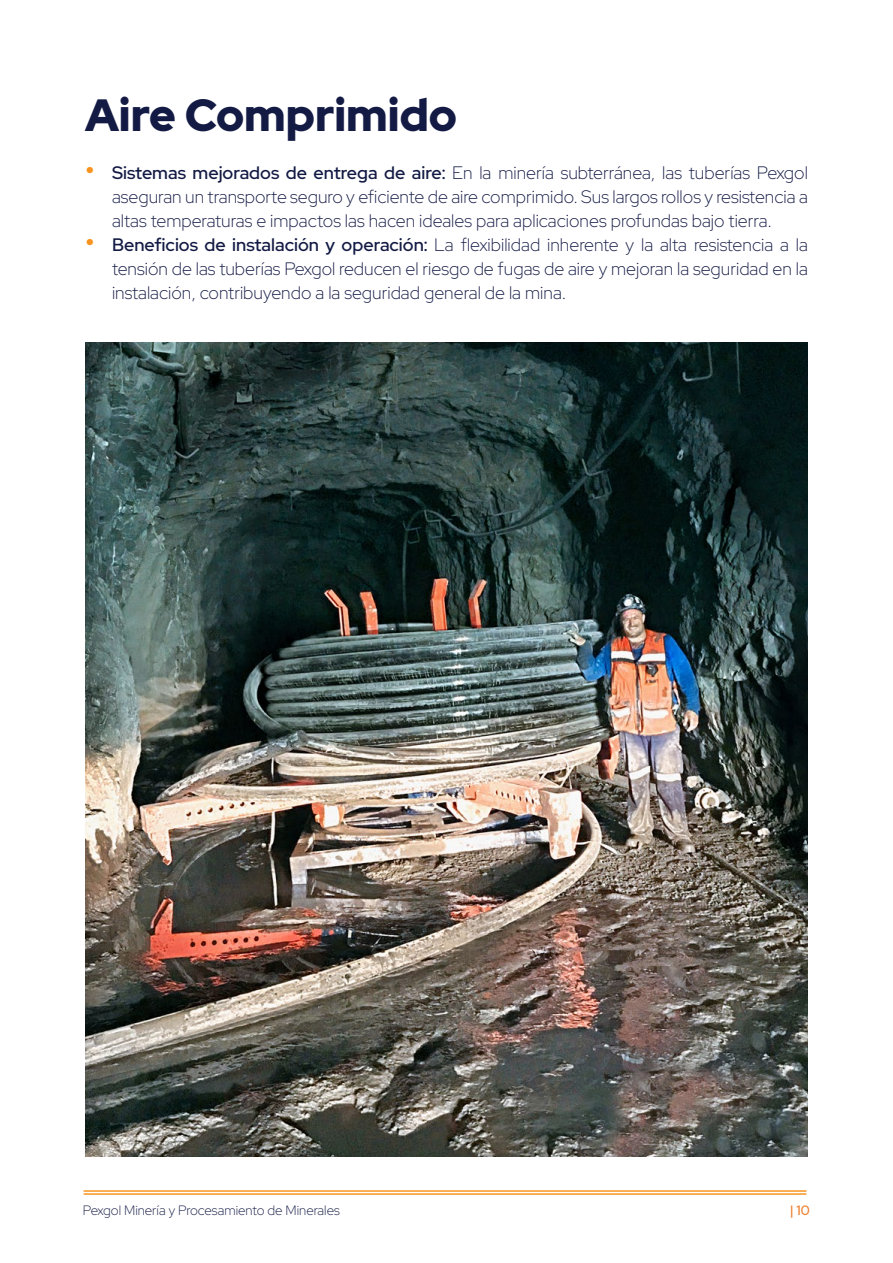
<style>
.page{position:relative;width:893px;height:1263px;background:#fff}
.page>*{position:absolute;margin:0;border:0;box-sizing:border-box;transform-origin:0 0}
.t1{font:900 45px "Red Hat Display";color:#131a44}
.t2{font:300 18px/24px "Red Hat Display";color:#131a44;text-align:justify}
.t3{font:300 13.5px "Red Hat Display";color:#131a44}
.t4{font:500 13.5px "Red Hat Display";color:#ed8134}
.s1{font-size:27px;color:#f79421}
.s2{font-weight:500}
</style>
<div class="page">
<hr style="left:84px;top:1193px;width:722px;height:2px;background:#f79421">
<hr style="left:84px;top:1190px;width:722px;height:2px;background:#f79421">
<img style="left:85px;top:342px;width:723px;height:815px">
<h1 class="t1" style="left:85px;top:86px;width:373px">Aire Comprimido</h1>
<p class="t2" style="left:112px;top:160px;width:697px;text-indent:-27px"><span class="s1">•</span> <span class="s2">Sistemas mejorados de entrega de aire:</span> En la minería subterránea, las tuberías Pexgol aseguran un transporte seguro y eficiente de aire comprimido. Sus largos rollos y resistencia a altas temperaturas e impactos las hacen ideales para aplicaciones profundas bajo tierra.</p>
<p class="t2" style="left:112px;top:232px;width:697px;text-indent:-27px"><span class="s1">•</span> <span class="s2">Beneficios de instalación y operación:</span> La flexibilidad inherente y la alta resistencia a la tensión de las tuberías Pexgol reducen el riesgo de fugas de aire y mejoran la seguridad en la instalación, contribuyendo a la seguridad general de la mina.</p>
<p class="t3" style="left:83px;top:1201px;width:258px">Pexgol Minería y Procesamiento de Minerales</p>
<p class="t4" style="left:790px;top:1201px;width:22px">| 10</p>
</div>
